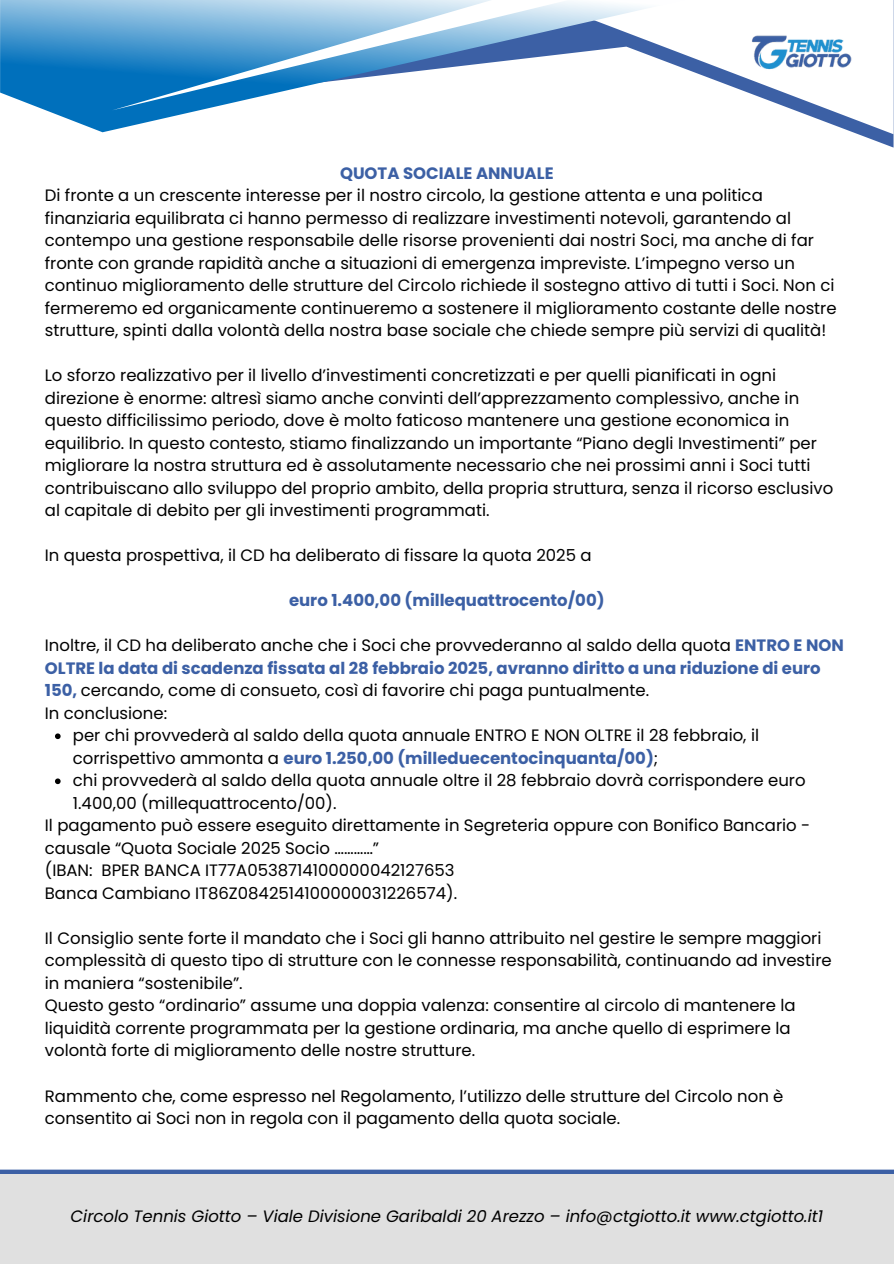
<style>
.page{position:relative;width:894px;height:1264px;background:#fff}
.page>*{position:absolute;margin:0;border:0;box-sizing:border-box;transform-origin:0 0}
.t1{font:16.5px/22.5px "Poppins";color:#000}
.t2{font:italic 16.5px "Poppins";color:#000}
.t3{font:700 16.5px "Poppins";color:#3c60a5}
.s1{font-weight:700;color:#3c60a5}
</style>
<div class="page">
<svg style="left:0;top:0;width:888px;height:132px"></svg>
<svg style="left:112px;top:0;width:654px;height:110px"></svg>
<svg style="left:55px;top:733px;width:6px;height:6px"></svg>
<svg style="left:55px;top:778px;width:6px;height:6px"></svg>
<div style="left:0;top:1169px;width:893px;height:5px;background:#3c60a5"></div>
<div style="left:0;top:1174px;width:893px;height:89px;background:#e0e0e0"></div>
<img style="left:747px;top:28px;width:113px;height:43px">
<p class="t3" style="left:340px;top:161px;width:215px">QUOTA SOCIALE ANNUALE</p>
<p class="t1" style="left:45px;top:184px;width:793px">Di fronte a un crescente interesse per il nostro circolo, la gestione attenta e una politica finanziaria equilibrata ci hanno permesso di realizzare investimenti notevoli, garantendo al contempo una gestione responsabile delle risorse provenienti dai nostri Soci, ma anche di far fronte con grande rapidità anche a situazioni di emergenza impreviste. L’impegno verso un continuo miglioramento delle strutture del Circolo richiede il sostegno attivo di tutti i Soci. Non ci fermeremo ed organicamente continueremo a sostenere il miglioramento costante delle nostre strutture, spinti dalla volontà della nostra base sociale che chiede sempre più servizi di qualità!</p>
<p class="t1" style="left:45px;top:364px;width:789px">Lo sforzo realizzativo per il livello d’investimenti concretizzati e per quelli pianificati in ogni direzione è enorme: altresì siamo anche convinti dell’apprezzamento complessivo, anche in questo difficilissimo periodo, dove è molto faticoso mantenere una gestione economica in equilibrio. In questo contesto, stiamo finalizzando un importante “Piano degli Investimenti” per migliorare la nostra struttura ed è assolutamente necessario che nei prossimi anni i Soci tutti contribuiscano allo sviluppo del proprio ambito, della propria struttura, senza il ricorso esclusivo al capitale di debito per gli investimenti programmati.</p>
<p class="t1" style="left:45px;top:544px;width:548px">In questa prospettiva, il CD ha deliberato di fissare la quota 2025 a</p>
<p class="t3" style="left:289px;top:589px;width:317px">euro 1.400,00 (millequattrocento/00)</p>
<p class="t1" style="left:45px;top:634px;width:800px">Inoltre, il CD ha deliberato anche che i Soci che provvederanno al saldo della quota <span class="s1">ENTRO E NON<br>OLTRE la data di scadenza fissata al 28 febbraio 2025, avranno diritto a una riduzione di euro<br>150,</span> cercando, come di consueto, così di favorire chi paga puntualmente.</p>
<h1 class="t1" style="left:45px;top:701px;width:124px">In conclusione:</h1>
<p class="t1" style="left:73px;top:724px;width:687px">per chi provvederà al saldo della quota annuale ENTRO E NON OLTRE il 28 febbraio, il corrispettivo ammonta a <span class="s1">euro 1.250,00 (milleduecentocinquanta/00)</span>;</p>
<p class="t1" style="left:73px;top:769px;width:734px">chi provvederà al saldo della quota annuale oltre il 28 febbraio dovrà corrispondere euro<br>1.400,00 (millequattrocento/00).</p>
<p class="t1" style="left:45px;top:814px;width:766px">Il pagamento può essere eseguito direttamente in Segreteria oppure con Bonifico Bancario - causale “Quota Sociale 2025 Socio …………”</p>
<p class="t1" style="left:45px;top:859px;width:411px">(IBAN: BPER BANCA IT77A0538714100000042127653</p>
<p class="t1" style="left:45px;top:881px;width:413px">Banca Cambiano IT86Z0842514100000031226574).</p>
<p class="t1" style="left:45px;top:926px;width:788px">Il Consiglio sente forte il mandato che i Soci gli hanno attribuito nel gestire le sempre maggiori complessità di questo tipo di strutture con le connesse responsabilità, continuando ad investire in maniera “sostenibile”.</p>
<p class="t1" style="left:45px;top:994px;width:752px">Questo gesto “ordinario” assume una doppia valenza: consentire al circolo di mantenere la liquidità corrente programmata per la gestione ordinaria, ma anche quello di esprimere la volontà forte di miglioramento delle nostre strutture.</p>
<p class="t1" style="left:45px;top:1084px;width:740px">Rammento che, come espresso nel Regolamento, l’utilizzo delle strutture del Circolo non è consentito ai Soci non in regola con il pagamento della quota sociale.</p>
<p class="t2" style="left:71px;top:1204px;width:753px">Circolo Tennis Giotto – Viale Divisione Garibaldi 20 Arezzo – info@ctgiotto.it www.ctgiotto.it1</p>
</div>
